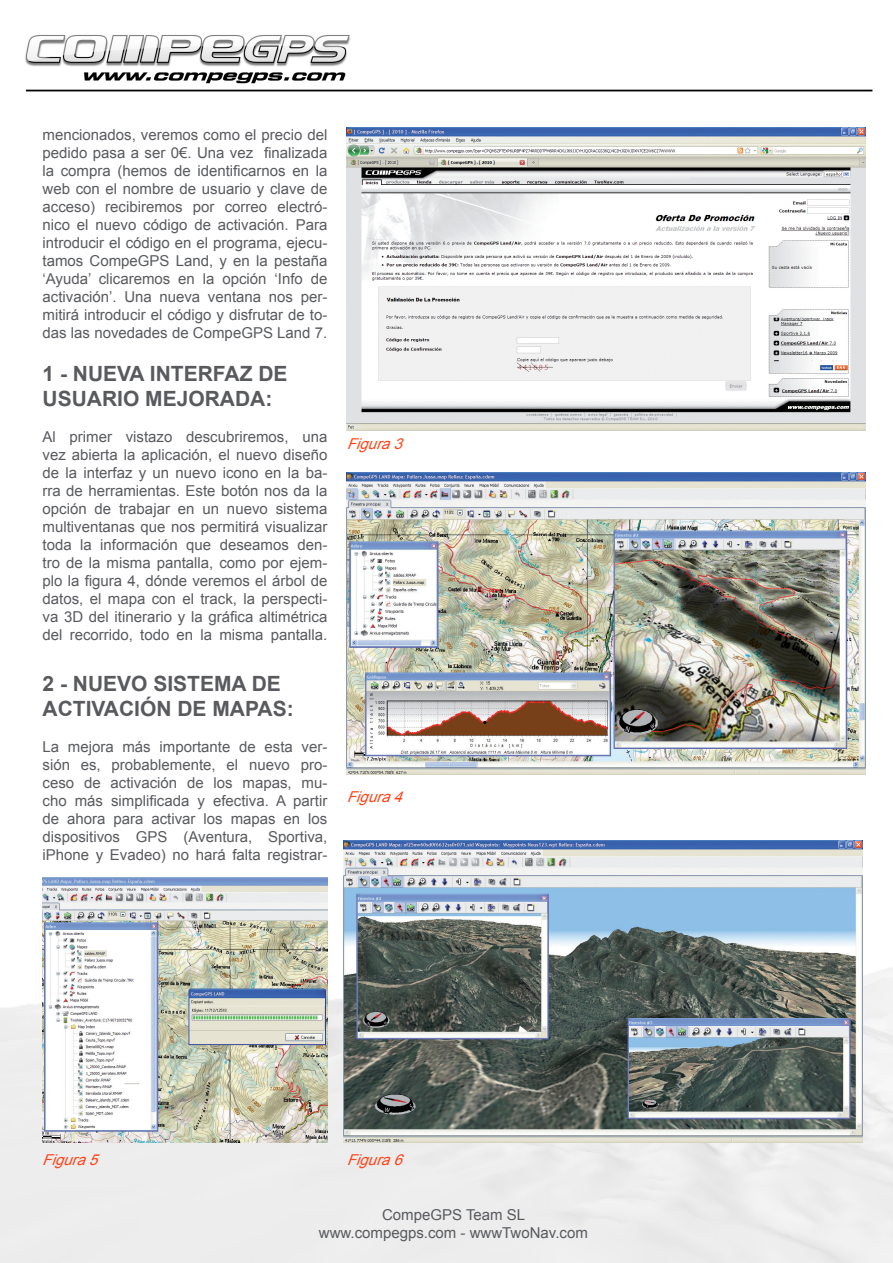
<style>
.page{position:relative;width:893px;height:1263px;background:#fff}
.page>*{position:absolute;margin:0;border:0;box-sizing:border-box;transform-origin:0 0}
.t1{font:700 21px/25.2px "Arial";color:#585a5e}
.t2{font:15px/18px "Arial";color:#585a5e;text-align:justify}
.t3{font:italic 15px "Arial";color:#ff4417}
</style>
<div class="page">
<img style="left:0;top:35px;width:893px;height:1228px">
<img style="left:347px;top:128px;width:518px;height:302px">
<img style="left:347px;top:472px;width:518px;height:302px">
<img style="left:42px;top:878px;width:285px;height:264px">
<img style="left:344px;top:840px;width:518px;height:302px">
<p class="t2" style="left:43px;top:126px;width:286px">mencionados, veremos como el precio del pedido pasa a ser 0€. Una vez finalizada la compra (hemos de identificarnos en la web con el nombre de usuario y clave de acceso) recibiremos por correo electró&shy;nico el nuevo código de activación. Para introducir el código en el programa, ejecu&shy;tamos CompeGPS Land, y en la pestaña ‘Ayuda’ clicaremos en la opción ‘Info de activación’. Una nueva ventana nos per&shy;mitirá introducir el código y disfrutar de to&shy;das las novedades de CompeGPS Land 7.</p>
<h1 class="t1" style="left:43px;top:362px;width:247px">1 - NUEVA INTERFAZ DE<br>USUARIO MEJORADA:</h1>
<p class="t2" style="left:43px;top:428px;width:286px">Al primer vistazo descubriremos, una vez abierta la aplicación, el nuevo diseño de la interfaz y un nuevo icono en la ba&shy;rra de herramientas. Este botón nos da la opción de trabajar en un nuevo sistema multiventanas que nos permitirá visualizar toda la información que deseamos den&shy;tro de la misma pantalla, como por ejem&shy;plo la figura 4, dónde veremos el árbol de datos, el mapa con el track, la perspecti&shy;va 3D del itinerario y la gráfica altimétrica del recorrido, todo en la misma pantalla.</p>
<h1 class="t1" style="left:43px;top:671px;width:253px">2 - NUEVO SISTEMA DE<br>ACTIVACIÓN DE MAPAS:</h1>
<p class="t2" style="left:43px;top:738px;width:286px">La mejora más importante de esta ver&shy;sión es, probablemente, el nuevo pro&shy;ceso de activación de los mapas, mu&shy;cho más simplificada y efectiva. A partir de ahora para activar los mapas en los dispositivos GPS (Aventura, Sportiva, iPhone y Evadeo) no hará falta registrar-</p>
<p class="t3" style="left:347px;top:434px;width:64px">Figura3</p>
<p class="t3" style="left:347px;top:787px;width:64px">Figura4</p>
<p class="t3" style="left:42px;top:1150px;width:64px">Figura5</p>
<p class="t3" style="left:347px;top:1150px;width:64px">Figura6</p>
<p class="t2" style="left:319px;top:1206px;width:270px;text-align:center">CompeGPS Team SL www.compegps.com - wwwTwoNav.com</p>
</div>
